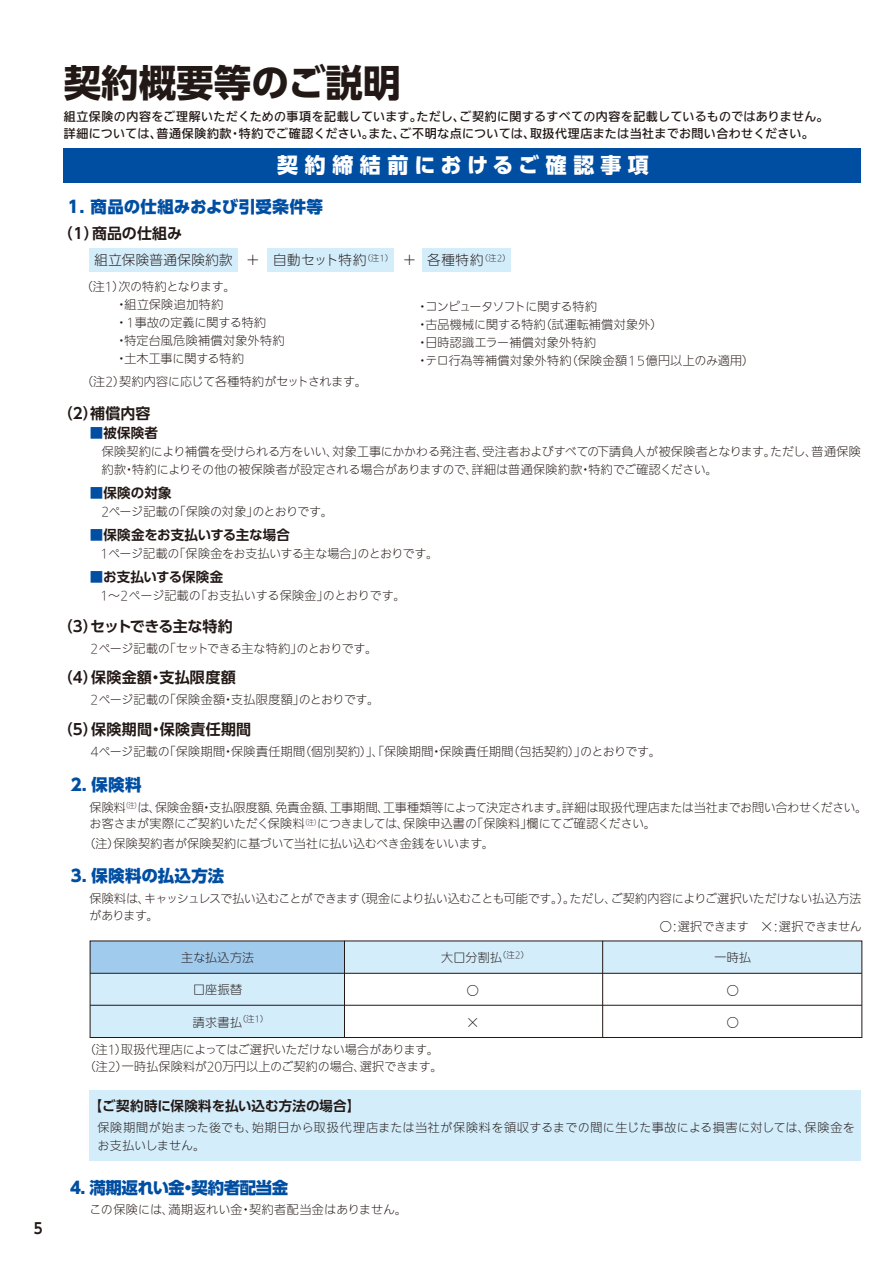
<style>
.page{position:relative;width:893px;height:1263px;background:#fff}
.page>*{position:absolute;margin:0;border:0;box-sizing:border-box;transform-origin:0 0}
.t1{font:700 37.5px "UD Shin Go Pro";color:#221815}
.t2{font:800 21px "UD Shin Go Pro";letter-spacing:.3em;color:#fff}
.t3{font:800 16.5px "UD Shin Go Pro";letter-spacing:.015em;color:#004ea2}
.t4{font:800 16.5px "UD Shin Go Pro";letter-spacing:-.005em;color:#004ea2}
.t5{font:800 16.5px "UD Shin Go Pro";letter-spacing:-.035em;color:#004ea2}
.t6{font:700 15px "UD Shin Go Pro De";letter-spacing:.015em;color:#221815}
.t7{font:700 15px "UD Shin Go Pro De";letter-spacing:-.05em;color:#221815}
.t8{font:700 14.85px "UD Shin Go Pro De";color:#221815;scale:.9 1}
.t9{font:700 13.5px "UD Shin Go Pro De";letter-spacing:.005em;color:#221815}
.t10{font:300 13.5px "Iwa UD Go Hon Pro";letter-spacing:.03em;color:#221815}
.t11{font:300 12px/18px "Iwa UD Go Hon Pro";color:#221815}
.t12{font:500 12px/16.5px "Iwa UD Go Hon Pro";letter-spacing:.03em;color:#221815}
.t13{font:300 12px/18px "Iwa UD Go Hon Pro";letter-spacing:.02em;color:#221815}
.t14{font:300 12px/16.5px "Iwa UD Go Hon Pro";letter-spacing:-.025em;color:#221815}
.t15{font:300 12px/18px "Iwa UD Go Hon Pro";letter-spacing:.035em;color:#221815}
.t16{font:300 12px "Iwa UD Go Hon Pro";letter-spacing:.03em;color:#221815}
.t17{font:300 12px "Iwa UD Go Hon Pro";letter-spacing:-.02em;color:#221815}
.t18{font:300 12px "Iwa UD Go Hon Pro";letter-spacing:.025em;color:#221815}
.t19{font:300 12px "Iwa UD Go Hon Pro";letter-spacing:-.04em;color:#221815}
.s1{color:#004ea2}
</style>
<div class="page">
<div style="left:64px;top:149px;width:797px;height:34px;background:#004ea2"></div>
<div style="left:90px;top:248px;width:148px;height:24px;background:#d3edfb"></div>
<div style="left:267px;top:248px;width:127px;height:24px;background:#d3edfb"></div>
<div style="left:422px;top:248px;width:89px;height:24px;background:#d3edfb"></div>
<div style="left:89px;top:1090px;width:772px;height:71px;background:#d3edfb"></div>
<div style="left:90px;top:941px;width:254px;height:32px;background:#a1cbed"></div>
<div style="left:344px;top:941px;width:518px;height:32px;background:#d3edfb"></div>
<div style="left:90px;top:973px;width:254px;height:64px;background:#d3edfb"></div>
<div style="left:90px;top:940px;width:772px;height:98px;border:1px solid #221815"></div>
<hr style="left:90px;top:973px;width:772px;height:1px;background:#221815">
<hr style="left:90px;top:1005px;width:772px;height:1px;background:#221815">
<hr style="left:602px;top:941px;width:1px;height:96px;background:#221815">
<hr style="left:344px;top:941px;width:1px;height:96px;background:#221815">
<p class="t8" style="left:34px;top:1216px;width:11px">5</p>
<h1 class="t1" style="left:64px;top:52px;width:338px">契約概要等のご説明</h1>
<p class="t12" style="left:64px;top:109px;width:767px">組立保険の内容をご理解いただくための事項を記載しています。ただし、ご契約に関するすべての内容を記載しているものではありません。詳細については、普通保険約款・特約でご確認ください。また、ご不明な点については、取扱代理店または当社までお問い合わせください。</p>
<h2 class="t2" style="left:277px;top:148px;width:373px">契約締結前におけるご確認事項</h2>
<h3 class="t3" style="left:65px;top:193px;width:259px">１. 商品の仕組みおよび引受条件等</h3>
<p class="t6" style="left:58px;top:222px;width:126px">（1）商品の仕組み</p>
<p class="t10" style="left:95px;top:251px;width:418px">組立保険普通保険約款　＋　自動セット特約<sup>（注1）</sup>　＋ 各種特約<sup>（注2）</sup></p>
<p class="t11" style="left:116px;top:278px;width:171px;text-indent:-35px">（注1）次の特約となります。<br>・組立保険追加特約<br>・１事故の定義に関する特約<br>・特定台風危険補償対象外特約・土木工事に関する特約</p>
<p class="t11" style="left:81px;top:373px;width:288px">（注2）契約内容に応じて各種特約がセットされます。</p>
<p class="t13" style="left:416px;top:298px;width:339px">・コンピュータソフトに関する特約<br>・古品機械に関する特約（試運転補償対象外）　<br>・日時認識エラー補償対象外特約<br>・テロ行為等補償対象外特約（保険金額１５億円以上のみ適用）</p>
<p class="t6" style="left:58px;top:401px;width:94px">（2）補償内容</p>
<p class="t9" style="left:90px;top:421px;width:70px"><span class="s1">■</span>被保険者</p>
<p class="t11" style="left:102px;top:443px;width:761px">保険契約により補償を受けられる方をいい、対象工事にかかわる発注者、受注者およびすべての下請負人が被保険者となります。ただし、普通保険約款・特約によりその他の被保険者が設定される場合がありますので、詳細は普通保険約款・特約でご確認ください。</p>
<p class="t9" style="left:90px;top:482px;width:84px"><span class="s1">■</span>保険の対象</p>
<p class="t11" style="left:101px;top:503px;width:233px">2ページ記載の「保険の対象」のとおりです。</p>
<p class="t9" style="left:90px;top:524px;width:202px"><span class="s1">■</span>保険金をお支払いする主な場合</p>
<p class="t17" style="left:98px;top:545px;width:342px">１ページ記載の「保険金をお支払いする主な場合」のとおりです。</p>
<p class="t9" style="left:90px;top:566px;width:135px"><span class="s1">■</span>お支払いする保険金</p>
<p class="t11" style="left:100px;top:587px;width:307px">1～2ページ記載の「お支払いする保険金」のとおりです。</p>
<p class="t7" style="left:58px;top:614px;width:177px">（3）セットできる主な特約</p>
<p class="t19" style="left:88px;top:640px;width:291px">２ページ記載の「セットできる主な特約」のとおりです。</p>
<p class="t6" style="left:58px;top:665px;width:179px">（4）保険金額・支払限度額</p>
<p class="t11" style="left:88px;top:691px;width:293px">２ページ記載の「保険金額・支払限度額」のとおりです。</p>
<p class="t6" style="left:58px;top:717px;width:195px">（5）保険期間・保険責任期間</p>
<p class="t16" style="left:91px;top:743px;width:572px">4ページ記載の「保険期間・保険責任期間（個別契約）」、「保険期間・保険責任期間（包括契約）」のとおりです。</p>
<h3 class="t4" style="left:71px;top:771px;width:72px">2．保険料</h3>
<p class="t11" style="left:90px;top:800px;width:779px;line-height:16.5px">保険料<sup>（注）</sup>は、保険金額・支払限度額、免責金額、工事期間、工事種類等によって決定されます。詳細は取扱代理店または当社までお問い合わせください。お客さまが実際にご契約いただく保険料<sup>（注）</sup>につきましては、保険申込書の「保険料」欄にてご確認ください。</p>
<p class="t11" style="left:84px;top:835px;width:412px">（注）保険契約者が保険契約に基づいて当社に払い込むべき金銭をいいます。</p>
<h3 class="t4" style="left:71px;top:863px;width:155px">3．保険料の払込方法</h3>
<p class="t14" style="left:90px;top:891px;width:773px">保険料は、キャッシュレスで払い込むことができます（現金により払い込むことも可能です。）。ただし、ご契約内容によりご選択いただけない払込方法があります。</p>
<p class="t11" style="left:660px;top:918px;width:204px">○：選択できます　×：選択できません</p>
<p class="t11" style="left:181px;top:949px;width:74px">主な払込方法</p>
<p class="t11" style="left:193px;top:981px;width:51px">口座振替</p>
<p class="t11" style="left:171px;top:1014px;width:99px">　 請求書払<sup>（注1）</sup></p>
<p class="t11" style="left:441px;top:949px;width:89px">大口分割払<sup>（注2）</sup></p>
<p class="t11" style="left:467px;top:982px;width:13px">○</p>
<p class="t11" style="left:467px;top:1014px;width:13px">×</p>
<p class="t11" style="left:84px;top:1042px;width:360px;line-height:16.5px">（注1）取扱代理店によってはご選択いただけない場合があります。（注2）一時払保険料が20万円以上のご契約の場合、選択できます。</p>
<p class="t11" style="left:714px;top:949px;width:38px">一時払</p>
<p class="t11" style="left:727px;top:982px;width:13px">○</p>
<p class="t11" style="left:727px;top:1014px;width:13px">○</p>
<p class="t9" style="left:89px;top:1095px;width:273px">【ご契約時に保険料を払い込む方法の場合】</p>
<p class="t15" style="left:97px;top:1119px;width:759px">保険期間が始まった後でも、始期日から取扱代理店または当社が保険料を領収するまでの間に生じた事故による損害に対しては、保険金をお支払いしません。</p>
<h3 class="t5" style="left:70px;top:1174px;width:220px">4．満期返れい金・契約者配当金</h3>
<p class="t18" style="left:90px;top:1201px;width:325px">この保険には、満期返れい金・契約者配当金はありません。　</p>
</div>
